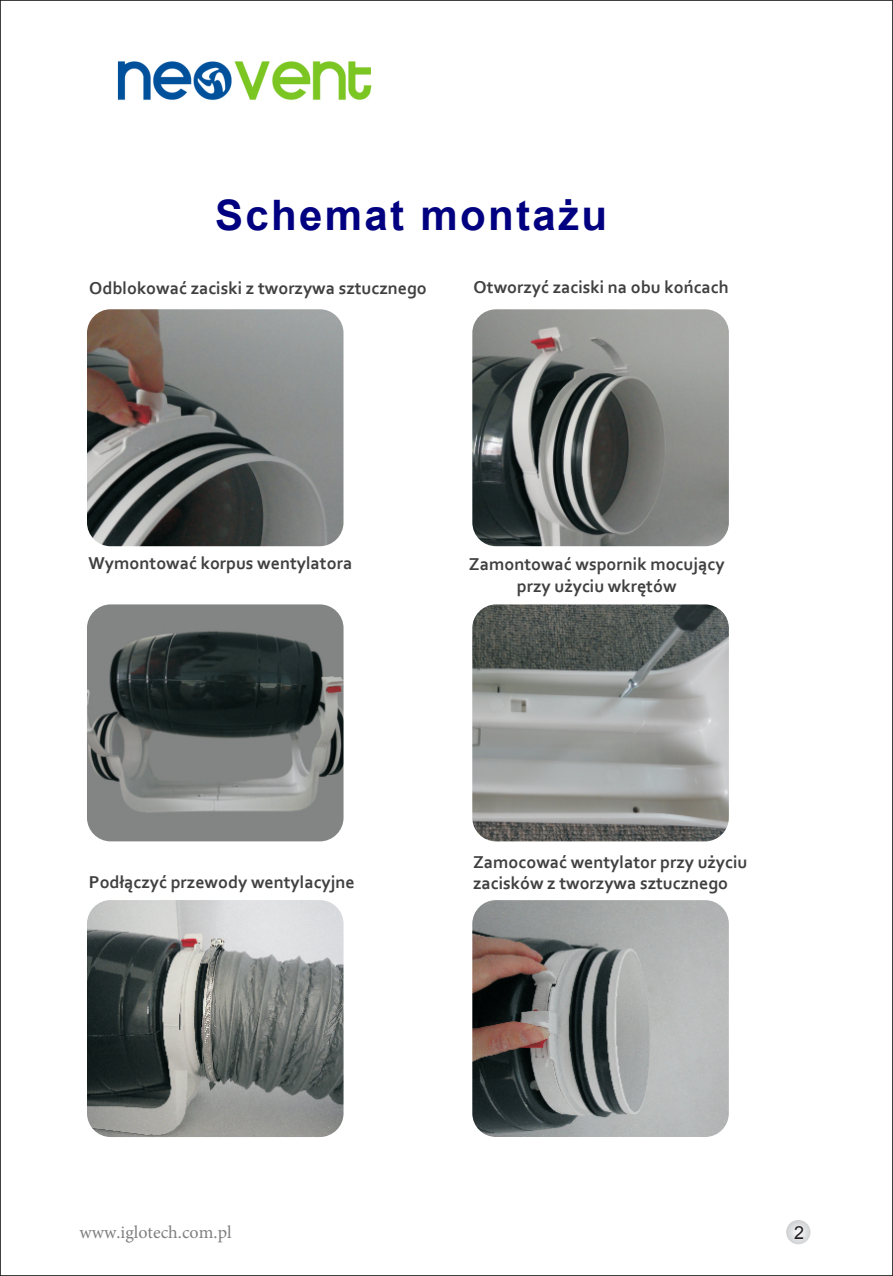
<style>
.page{position:relative;width:893px;height:1276px;background:#fff}
.page>*{position:absolute;margin:0;border:0;box-sizing:border-box;transform-origin:0 0}
.t1{font:700 42px "Arial";letter-spacing:.055em;color:#000080}
.t2{font:700 18px/21.6px "Corbel";color:#404040}
.t3{font:18px "Minion Pro";color:#808080}
.t4{font:18px "Arial";color:#231f20}
</style>
<div class="page">
<svg style="left:786px;top:1220px;width:24px;height:24px"></svg>
<img style="left:117px;top:61px;width:255px;height:40px">
<img style="left:87px;top:900px;width:257px;height:237px;border-radius:24px">
<img style="left:472px;top:900px;width:257px;height:237px;border-radius:24px">
<img style="left:87px;top:604px;width:257px;height:237px;border-radius:24px">
<img style="left:472px;top:604px;width:257px;height:237px;border-radius:24px">
<img style="left:87px;top:309px;width:256px;height:237px;border-radius:24px">
<img style="left:472px;top:309px;width:257px;height:237px;border-radius:24px">
<h1 class="t1" style="left:215px;top:186px;width:394px">Schemat montażu</h1>
<p class="t2" style="left:89px;top:276px;width:339px">Odblokować zaciski z tworzywa sztucznego</p>
<p class="t2" style="left:474px;top:276px;width:257px">Otworzyć zaciski na obu końcach</p>
<p class="t2" style="left:89px;top:551px;width:265px">Wymontować korpus wentylatora</p>
<p class="t2" style="left:469px;top:553px;width:257px;text-align:center">Zamontować wspornik mocujący przy użyciu wkrętów</p>
<p class="t2" style="left:89px;top:870px;width:267px">Podłączyć przewody wentylacyjne</p>
<p class="t2" style="left:473px;top:850px;width:276px">Zamocować wentylator przy użyciu zacisków z tworzywa sztucznego</p>
<p class="t3" style="left:79px;top:1219px;width:154px">www.iglotech.com.pl</p>
<p class="t4" style="left:794px;top:1220px;width:12px">2</p>
</div>
